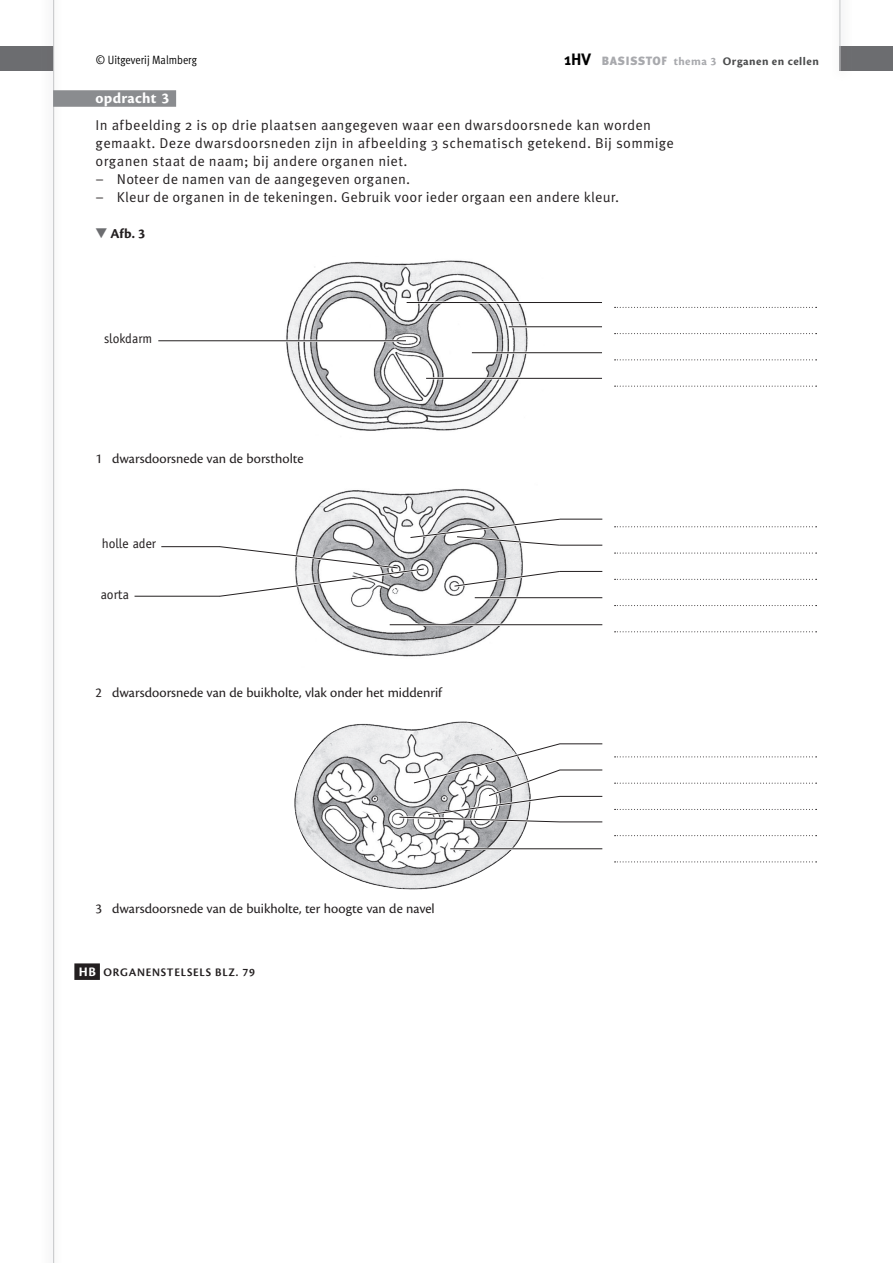
<style>
.page{position:relative;width:893px;height:1263px;background:#fff}
.page>*{position:absolute;margin:0;border:0;box-sizing:border-box;transform-origin:0 0}
.t1{font:700 16.5px "Meta OT";color:#000}
.t2{font:700 15.75px "Cronos Pro";letter-spacing:.015em;color:#fff}
.t3{font:14.25px/18px "Meta OT";letter-spacing:.015em;color:#231f20}
.t4{font:14.25px "Cronos Pro";color:#231f20}
.t5{font:700 14.25px "Cronos Pro";color:#231f20}
.t6{font:13.5px "Officina Sans Std";color:#231f20}
.t7{font:700 12px "Cronos Pro";letter-spacing:.04em;color:#4b4c4d}
.t8{font:600 12px "Cronos Pro";letter-spacing:.06em;color:#231f20}
.t9{font:12px "Meta Cond OT";color:#000}
.s1{font-family:"Meta OT";font-weight:900;color:#a8a9ad}
.s2{color:#a8a9ad}
.s3{color:#6c6d70}
.s4{font-weight:700;font-size:13.5px;color:#fff}
</style>
<div class="page">
<div style="left:840px;top:47px;width:53px;height:24px;background:#6c6d70"></div>
<div style="left:0;top:47px;width:53px;height:24px;background:#6c6d70"></div>
<img style="left:840px;top:0;width:12px;height:47px">
<img style="left:840px;top:47px;width:1px;height:24px">
<hr style="left:839px;top:0;width:1px;height:71px;background:#c7c8ca">
<img style="left:42px;top:0;width:13px;height:1263px">
<img style="left:42px;top:47px;width:11px;height:24px">
<hr style="left:53px;top:0;width:1px;height:1263px;background:#c7c8ca">
<div style="left:53px;top:90px;width:123px;height:17px;background:#8a8c8f"></div>
<div style="left:74px;top:963px;width:26px;height:17px;background:#231f20"></div>
<img style="left:286px;top:260px;width:242px;height:171px">
<svg style="left:614px;top:307px;width:203px;height:1px"></svg>
<svg style="left:614px;top:333px;width:203px;height:1px"></svg>
<svg style="left:614px;top:359px;width:203px;height:1px"></svg>
<svg style="left:614px;top:386px;width:203px;height:1px"></svg>
<hr style="left:158px;top:340px;width:248px;height:2px;background:#fff">
<hr style="left:407px;top:301px;width:195px;height:3px;background:#fff">
<hr style="left:509px;top:326px;width:93px;height:2px;background:#fff">
<hr style="left:472px;top:352px;width:130px;height:2px;background:#fff">
<hr style="left:426px;top:377px;width:176px;height:2px;background:#fff">
<hr style="left:158px;top:340px;width:248px;height:1px;background:#231f20">
<hr style="left:407px;top:302px;width:195px;height:1px;background:#231f20">
<hr style="left:509px;top:326px;width:93px;height:1px;background:#231f20">
<hr style="left:472px;top:352px;width:130px;height:1px;background:#231f20">
<hr style="left:426px;top:378px;width:176px;height:1px;background:#231f20">
<img style="left:300px;top:489px;width:217px;height:168px">
<svg style="left:614px;top:526px;width:203px;height:1px"></svg>
<svg style="left:614px;top:553px;width:203px;height:1px"></svg>
<svg style="left:614px;top:579px;width:203px;height:1px"></svg>
<svg style="left:614px;top:605px;width:203px;height:1px"></svg>
<svg style="left:614px;top:631px;width:203px;height:1px"></svg>
<hr style="left:390px;top:623px;width:212px;height:3px;background:#fff">
<hr style="left:560px;top:519px;width:42px;height:1px;background:#231f20">
<hr style="left:560px;top:545px;width:42px;height:1px;background:#231f20">
<hr style="left:560px;top:571px;width:42px;height:1px;background:#231f20">
<hr style="left:475px;top:597px;width:127px;height:1px;background:#231f20">
<hr style="left:390px;top:624px;width:212px;height:1px;background:#231f20">
<svg style="left:134px;top:517px;width:428px;height:82px"></svg>
<img style="left:294px;top:721px;width:233px;height:169px">
<hr style="left:450px;top:848px;width:152px;height:2px;background:#fff">
<hr style="left:450px;top:848px;width:152px;height:1px;background:#231f20">
<svg style="left:397px;top:741px;width:206px;height:83px"></svg>
<svg style="left:614px;top:756px;width:203px;height:1px"></svg>
<svg style="left:614px;top:783px;width:203px;height:1px"></svg>
<svg style="left:614px;top:809px;width:203px;height:1px"></svg>
<svg style="left:614px;top:835px;width:203px;height:1px"></svg>
<svg style="left:614px;top:861px;width:203px;height:1px"></svg>
<p class="t9" style="left:96px;top:52px;width:102px">© Uitgeverij Malmberg</p>
<p class="t1" style="left:564px;top:49px;width:29px">1HV</p>
<p class="t7" style="left:602px;top:54px;width:219px"><span class="s1">BASISSTOF</span> <span class="s2">thema 3</span> Organen en cellen</p>
<p class="t2" style="left:96px;top:89px;width:75px">opdracht 3</p>
<p class="t3" style="left:96px;top:116px;width:580px">In afbeelding 2 is op drie plaatsen aangegeven waar een dwarsdoorsnede kan worden gemaakt. Deze dwarsdoorsneden zijn in afbeelding 3 schematisch getekend. Bij sommige organen staat de naam; bij andere organen niet.</p>
<p class="t3" style="left:96px;top:170px;width:316px">– Noteer de namen van de aangegeven organen.</p>
<p class="t3" style="left:96px;top:188px;width:525px">– Kleur de organen in de tekeningen. Gebruik voor ieder orgaan een andere kleur.</p>
<p class="t5" style="left:96px;top:225px;width:51px"><span class="s3">▼</span> Afb. 3</p>
<p class="t6" style="left:104px;top:331px;width:50px">slokdarm</p>
<p class="t4" style="left:96px;top:450px;width:209px">1 dwarsdoorsnede van de borstholte</p>
<p class="t6" style="left:102px;top:536px;width:56px">holle ader</p>
<p class="t6" style="left:101px;top:587px;width:30px">aorta</p>
<p class="t4" style="left:96px;top:684px;width:348px">2 dwarsdoorsnede van de buikholte, vlak onder het middenrif</p>
<p class="t4" style="left:96px;top:900px;width:341px">3 dwarsdoorsnede van de buikholte, ter hoogte van de navel</p>
<p class="t8" style="left:79px;top:965px;width:178px"><span class="s4">HB</span> ORGANENSTELSELS BLZ. 79</p>
</div>
